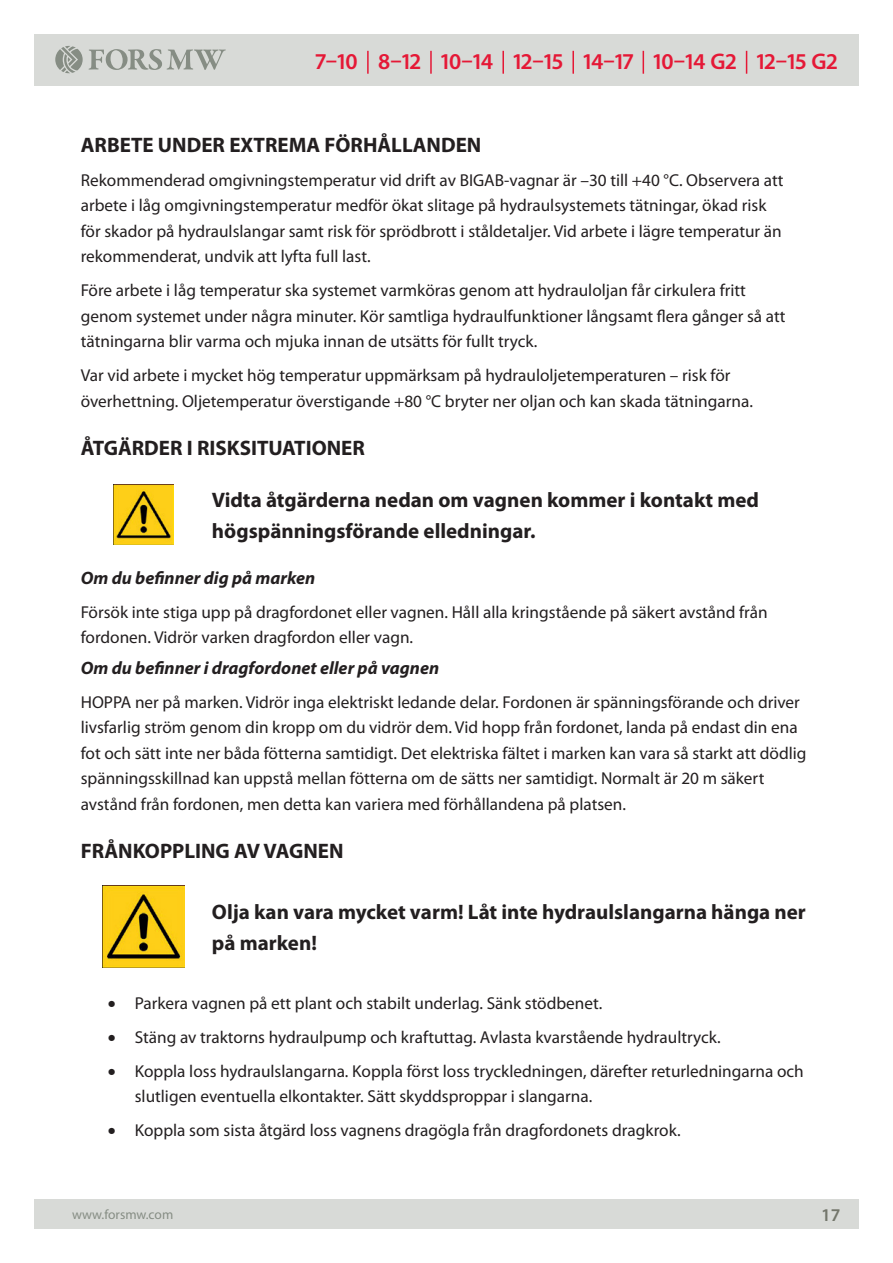
<style>
.page{position:relative;width:893px;height:1263px;background:#fff}
.page>*{position:absolute;margin:0;border:0;box-sizing:border-box;transform-origin:0 0}
.t1{font:600 22.65px "Myriad Pro";color:#e51836}
.t2{font:700 21px/31.5px "Myriad Pro";color:#231f20}
.t3{font:italic 700 18px "Myriad Pro";color:#231f20}
.t4{font:600 18px "Myriad Pro";color:#73766b}
.t5{font:17.25px/25.5px "Myriad Pro";color:#231f20}
.t6{font:13.5px "Myriad Pro";color:#868d84}
</style>
<div class="page">
<div style="left:34px;top:1200px;width:825px;height:29px;background:#d8dad7"></div>
<div style="left:34px;top:34px;width:825px;height:51px;background:#d8dad7"></div>
<hr style="left:367px;top:51px;width:2px;height:23px;background:#e51836">
<hr style="left:430px;top:51px;width:2px;height:23px;background:#e51836">
<hr style="left:502px;top:51px;width:2px;height:23px;background:#e51836">
<hr style="left:572px;top:51px;width:2px;height:23px;background:#e51836">
<svg style="left:643px;top:51px;width:1px;height:23px"></svg>
<svg style="left:746px;top:51px;width:1px;height:23px"></svg>
<svg style="left:89px;top:49px;width:137px;height:21px"></svg>
<svg style="left:55px;top:46px;width:28px;height:27px"></svg>
<img style="left:113px;top:485px;width:60px;height:60px">
<img style="left:102px;top:886px;width:82px;height:81px">
<h1 class="t1" style="left:316px;top:47px;width:523px">7–10 8–12 10–14 12–15 14–17 10–14 G2 12–15 G2</h1>
<p class="t2" style="left:81px;top:128px;width:402px">ARBETE UNDER EXTREMA FÖRHÅLLANDEN</p>
<p class="t5" style="left:81px;top:167px;width:704px">Rekommenderad omgivningstemperatur vid drift av BIGAB-vagnar är –30 till +40 °C. Observera att arbete i låg omgivningstemperatur medför ökat slitage på hydraulsystemets tätningar, ökad risk för skador på hydraulslangar samt risk för sprödbrott i ståldetaljer. Vid arbete i lägre temperatur än rekommenderat, undvik att lyfta full last.</p>
<p class="t5" style="left:81px;top:277px;width:706px">Före arbete i låg temperatur ska systemet varmköras genom att hydrauloljan får cirkulera fritt genom systemet under några minuter. Kör samtliga hydraulfunktioner långsamt flera gånger så att tätningarna blir varma och mjuka innan de utsätts för fullt tryck.</p>
<p class="t5" style="left:81px;top:362px;width:674px">Var vid arbete i mycket hög temperatur uppmärksam på hydrauloljetemperaturen – risk för överhettning. Oljetemperatur överstigande +80 °C bryter ner oljan och kan skada tätningarna.</p>
<p class="t2" style="left:81px;top:432px;width:286px">ÅTGÄRDER I RISKSITUATIONER</p>
<p class="t2" style="left:212px;top:483px;width:549px">Vidta åtgärderna nedan om vagnen kommer i kontakt med högspänningsförande elledningar.</p>
<p class="t3" style="left:81px;top:566px;width:236px">Om du befinner dig på marken</p>
<p class="t5" style="left:81px;top:599px;width:688px">Försök inte stiga upp på dragfordonet eller vagnen. Håll alla kringstående på säkert avstånd från fordonen. Vidrör varken dragfordon eller vagn.</p>
<p class="t3" style="left:81px;top:656px;width:360px">Om du befinner i dragfordonet eller på vagnen</p>
<p class="t5" style="left:81px;top:689px;width:727px">HOPPA ner på marken. Vidrör inga elektriskt ledande delar. Fordonen är spänningsförande och driver livsfarlig ström genom din kropp om du vidrör dem. Vid hopp från fordonet, landa på endast din ena fot och sätt inte ner båda fötterna samtidigt. Det elektriska fältet i marken kan vara så starkt att dödlig spänningsskillnad kan uppstå mellan fötterna om de sätts ner samtidigt. Normalt är 20 m säkert avstånd från fordonen, men detta kan variera med förhållandena på platsen.</p>
<p class="t2" style="left:81px;top:834px;width:264px">FRÅNKOPPLING AV VAGNEN</p>
<p class="t2" style="left:212px;top:895px;width:595px">Olja kan vara mycket varm! Låt inte hydraulslangarna hänga ner på marken!</p>
<p class="t5" style="left:108px;top:990px;width:496px">• Parkera vagnen på ett plant och stabilt underlag. Sänk stödbenet.</p>
<p class="t5" style="left:108px;top:1024px;width:614px">• Stäng av traktorns hydraulpump och kraftuttag. Avlasta kvarstående hydraultryck.</p>
<p class="t5" style="left:135px;top:1058px;width:671px;text-indent:-27px">• Koppla loss hydraulslangarna. Koppla först loss tryckledningen, därefter returledningarna och slutligen eventuella elkontakter. Sätt skyddsproppar i slangarna.</p>
<p class="t5" style="left:108px;top:1117px;width:574px">• Koppla som sista åtgärd loss vagnens dragögla från dragfordonets dragkrok.</p>
<p class="t6" style="left:72px;top:1206px;width:103px">www.forsmw.com</p>
<p class="t4" style="left:821px;top:1203px;width:21px">17</p>
</div>
